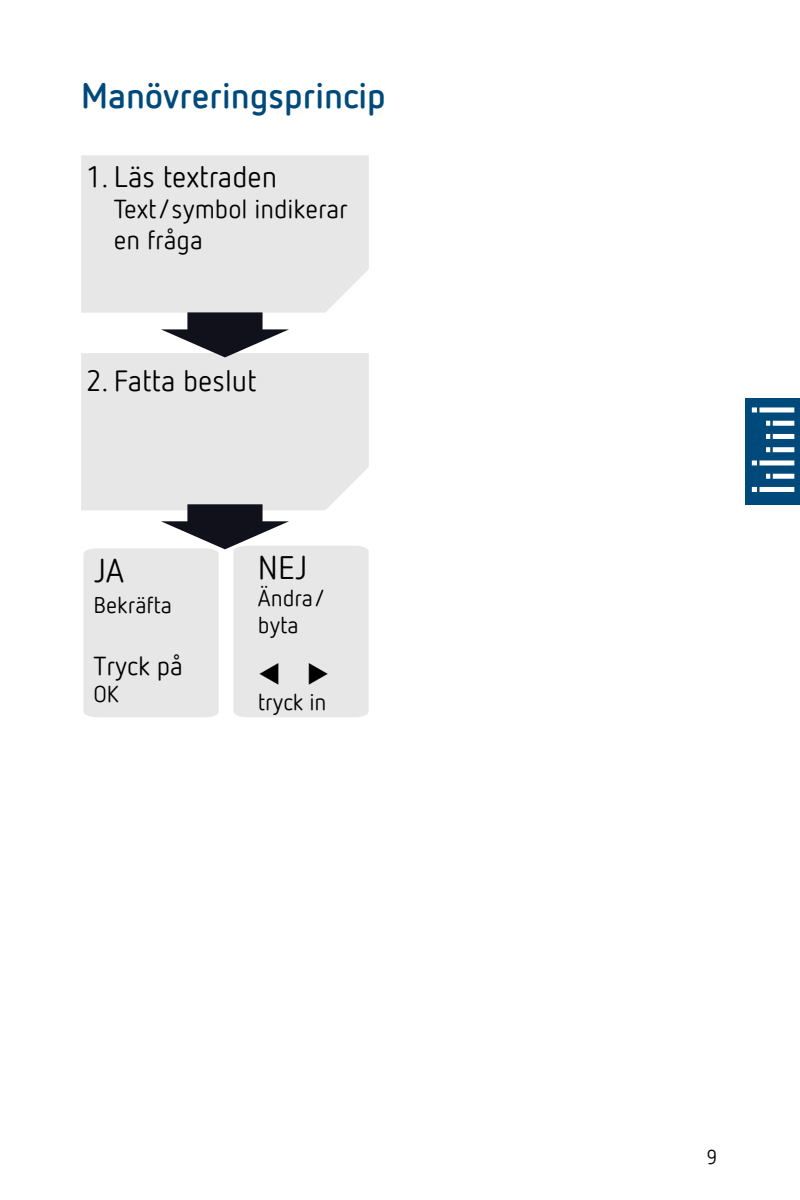
<style>
.page{position:relative;width:800px;height:1200px;background:#fff}
.page>*{position:absolute;margin:0;border:0;box-sizing:border-box;transform-origin:0 0}
.t1{font:700 35px "Netto Offc Pro";color:#004a7b}
.t2{font:32.5px "Theben Netto Offc Pro";color:#000}
.t3{font:29.25px "Theben Netto Offc Pro";color:#000}
.t4{font:26px/31.2px "Theben Netto Offc Pro";color:#000}
.t5{font:22.75px/27.2px "Theben Netto Offc Pro";color:#000}
.t6{font:20px "Netto Offc Pro";color:#000}
</style>
<div class="page">
<div style="left:745px;top:398px;width:55px;height:106px;background:#004a7b"></div>
<div style="left:752px;top:407px;width:42px;height:5px;background:#fff"></div>
<div style="left:766px;top:421px;width:28px;height:5px;background:#fff"></div>
<div style="left:766px;top:434px;width:28px;height:5px;background:#fff"></div>
<div style="left:766px;top:447px;width:28px;height:5px;background:#fff"></div>
<div style="left:766px;top:474px;width:28px;height:5px;background:#fff"></div>
<div style="left:752px;top:460px;width:42px;height:5px;background:#fff"></div>
<div style="left:752px;top:487px;width:42px;height:5px;background:#fff"></div>
<hr style="left:757px;top:406px;width:3px;height:92px;background:#004a7b">
<hr style="left:770px;top:419px;width:3px;height:36px;background:#004a7b">
<hr style="left:770px;top:470px;width:3px;height:14px;background:#004a7b">
<div style="left:81px;top:155px;width:288px;height:158px;background:#e6e7e6"></div>
<div style="left:81px;top:353px;width:288px;height:157px;background:#e6e7e6"></div>
<svg style="left:161px;top:312px;width:128px;height:45px"></svg>
<svg style="left:83px;top:504px;width:286px;height:213px"></svg>
<h1 class="t1" style="left:81px;top:73px;width:306px">Manövreringsprincip</h1>
<p class="t3" style="left:86px;top:158px;width:193px">1. Läs textraden</p>
<p class="t4" style="left:114px;top:193px;width:236px">Text/symbol indikerar en fråga</p>
<p class="t3" style="left:86px;top:362px;width:172px">2. Fatta beslut</p>
<p class="t2" style="left:93px;top:549px;width:33px">JA</p>
<p class="t5" style="left:93px;top:590px;width:80px">Bekräfta</p>
<p class="t4" style="left:93px;top:649px;width:91px">Tryck på</p>
<p class="t5" style="left:93px;top:680px;width:27px">OK</p>
<p class="t2" style="left:258px;top:547px;width:51px">NEJ</p>
<p class="t5" style="left:258px;top:584px;width:70px">Ändra/ byta</p>
<p class="t5" style="left:258px;top:688px;width:70px">tryck in</p>
<p class="t6" style="left:707px;top:1144px;width:12px">9</p>
</div>
